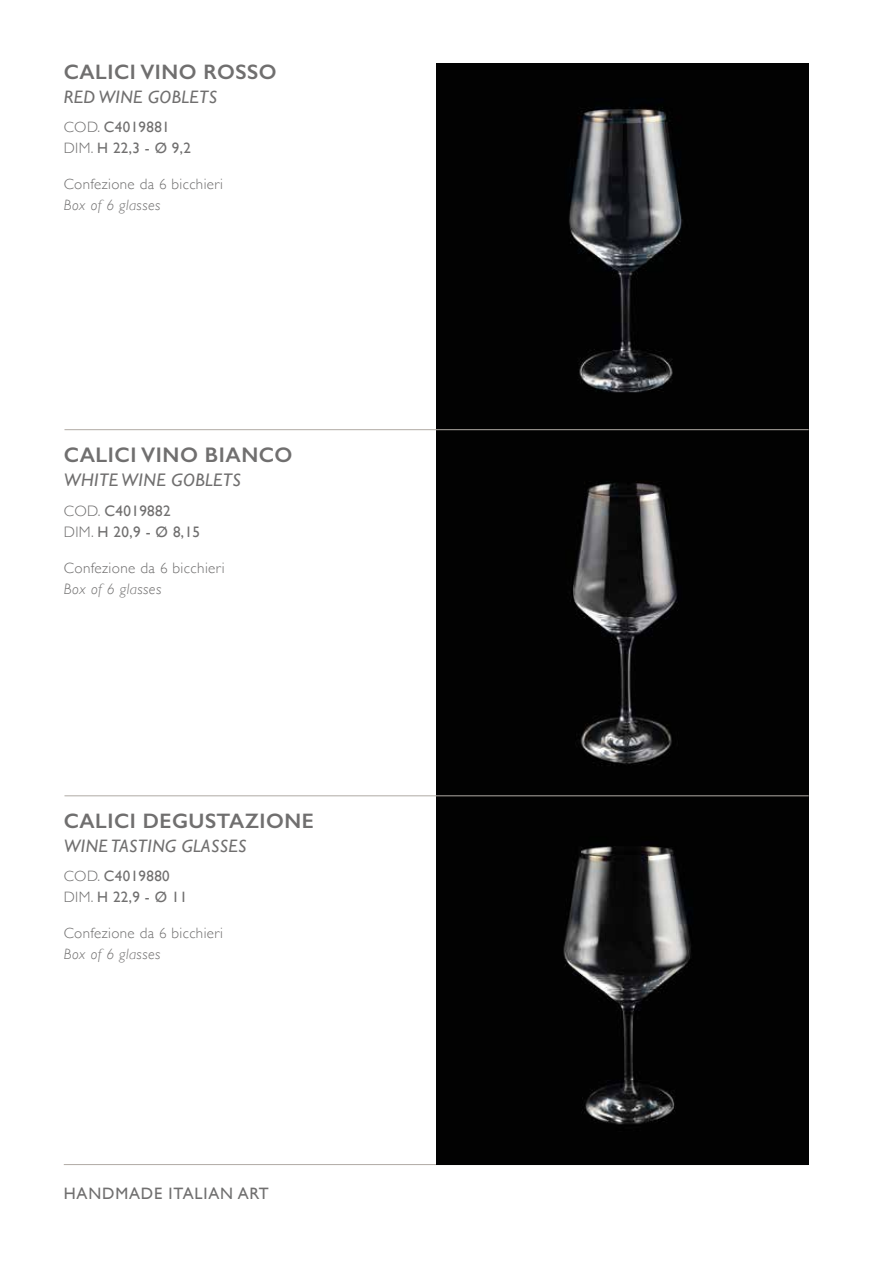
<style>
.page{position:relative;width:893px;height:1263px;background:#fff}
.page>*{position:absolute;margin:0;border:0;box-sizing:border-box;transform-origin:0 0}
.t1{font:600 21.15px "Gill Sans";letter-spacing:.025em;color:#706f6f}
.t2{font:600 21px "Gill Sans";letter-spacing:.025em;color:#706f6f}
.t3{font:italic 18.15px "Gill Sans";letter-spacing:.025em;color:#706f6f}
.t4{font:italic 18px "Gill Sans";letter-spacing:.025em;color:#706f6f}
.t5{font:16.5px "Gill Sans";letter-spacing:.05em;color:#706f6f}
.t6{font:15.15px/21.1px "Gill Sans";letter-spacing:.025em;color:#706f6f}
.t7{font:300 15.15px "Gill Sans";letter-spacing:.025em;color:#706f6f}
.t8{font:italic 300 15.15px "Gill Sans";letter-spacing:.025em;color:#706f6f}
.t9{font:15px/21px "Gill Sans";letter-spacing:.025em;color:#706f6f}
.t10{font:300 15px "Gill Sans";letter-spacing:.025em;color:#706f6f}
.t11{font:italic 300 15px "Gill Sans";letter-spacing:.025em;color:#706f6f}
.s1{font-weight:300}
</style>
<div class="page">
<hr style="left:64px;top:1164px;width:744px;height:1px;background:#b0aaa4">
<img style="left:437px;top:796px;width:372px;height:368px">
<svg style="left:437px;top:430px;width:372px;height:365px;background:#0c0c0c"></svg>
<img style="left:437px;top:64px;width:372px;height:365px">
<hr style="left:64px;top:795px;width:745px;height:1px;background:#b0aaa4">
<hr style="left:64px;top:429px;width:745px;height:1px;background:#b0aaa4">
<h2 class="t2" style="left:64px;top:59px;width:214px">CALICI VINO ROSSO</h2>
<p class="t4" style="left:64px;top:86px;width:155px">RED WINE GOBLETS</p>
<p class="t9" style="left:64px;top:116px;width:129px"><span class="s1">COD.</span> C4019881<br><span class="s1">DIM.</span> H 22,3 - Ø 9,2</p>
<p class="t10" style="left:64px;top:172px;width:161px">Confezione da 6 bicchieri</p>
<p class="t11" style="left:64px;top:197px;width:98px">Box of 6 glasses</p>
<h1 class="t1" style="left:64px;top:442px;width:230px">CALICI VINO BIANCO</h1>
<p class="t3" style="left:64px;top:469px;width:179px">WHITE WINE GOBLETS</p>
<p class="t6" style="left:64px;top:500px;width:138px"><span class="s1">COD.</span> C4019882<br><span class="s1">DIM.</span> H 20,9 - Ø 8,15</p>
<p class="t7" style="left:64px;top:556px;width:162px">Confezione da 6 bicchieri</p>
<p class="t8" style="left:64px;top:581px;width:99px">Box of 6 glasses</p>
<h2 class="t2" style="left:64px;top:808px;width:251px">CALICI DEGUSTAZIONE</h2>
<p class="t4" style="left:64px;top:835px;width:184px">WINE TASTING GLASSES</p>
<p class="t9" style="left:64px;top:865px;width:125px"><span class="s1">COD.</span> C4019880<br><span class="s1">DIM.</span> H 22,9 - Ø 11</p>
<p class="t10" style="left:64px;top:921px;width:161px">Confezione da 6 bicchieri</p>
<p class="t11" style="left:64px;top:945px;width:98px">Box of 6 glasses</p>
<p class="t5" style="left:64px;top:1184px;width:207px">HANDMADE ITALIAN ART</p>
</div>
